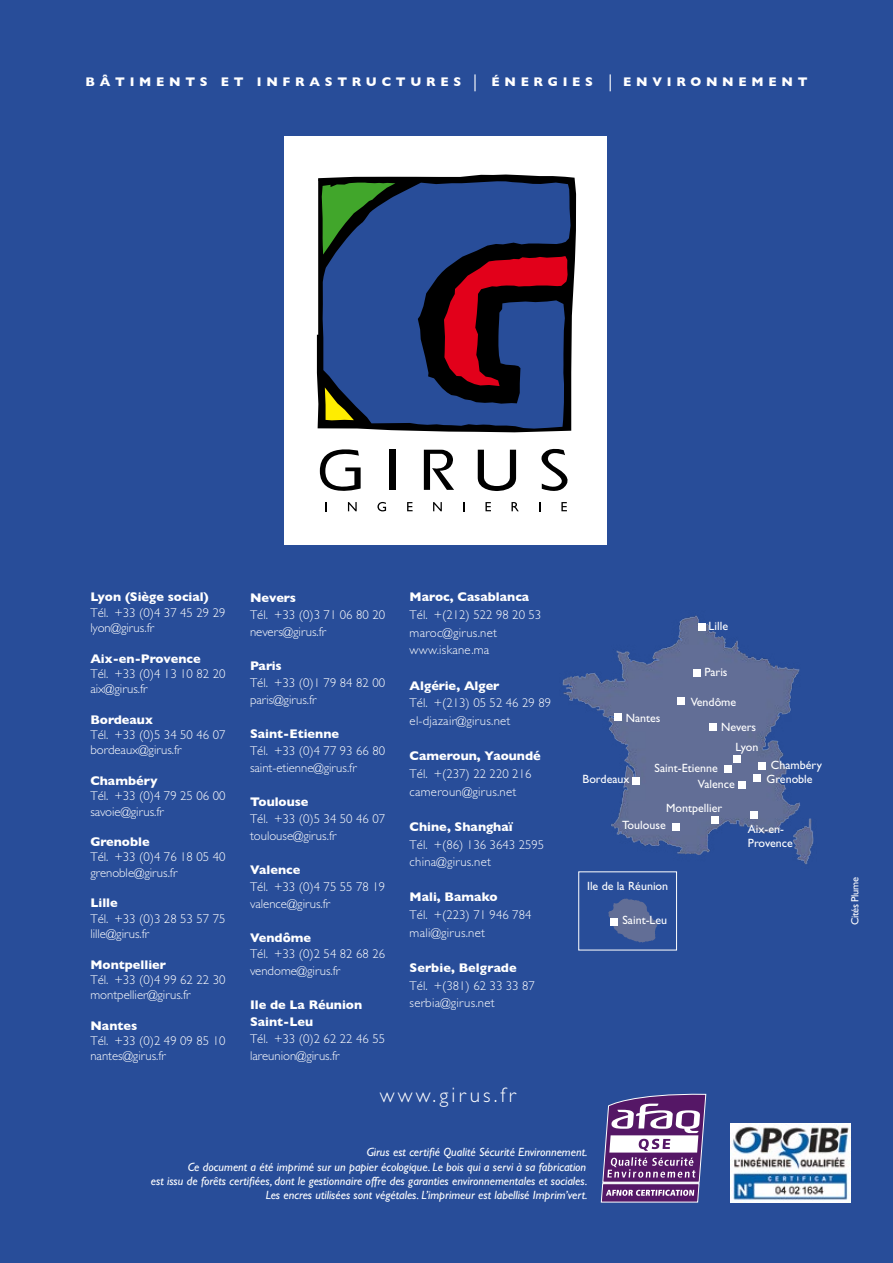
<style>
.page{position:relative;width:893px;height:1263px;background:#284d99}
.page>*{position:absolute;margin:0;border:0;box-sizing:border-box;transform-origin:0 0}
.t1{font:300 21px "Gill Sans";letter-spacing:.15em;color:#fff}
.t2{font:300 12.75px/15.3px "Gill Sans";color:#fff}
.t3{font:700 12.75px/17px "Gill Sans";color:#fff}
.t4{font:300 12.75px/17.7px "Gill Sans";letter-spacing:.02em;color:#fff}
.t5{font:700 12.75px "Gill Sans";letter-spacing:.37em;color:#fff}
.t6{font:italic 12px/14.4px "Gill Sans";color:#fff;text-align:right}
.t7{font:12px/14.4px "Gill Sans";color:#fff}
.t8{font:10.5px "Gill Sans";letter-spacing:-.03em;color:#fff}
</style>
<div class="page">
<svg style="left:474px;top:74px;width:2px;height:17px"></svg>
<svg style="left:610px;top:74px;width:1px;height:17px"></svg>
<div style="left:284px;top:137px;width:323px;height:408px;background:#fff"></div>
<div style="left:389px;top:450px;width:7px;height:40px;background:#000"></div>
<svg style="left:541px;top:448px;width:27px;height:43px"></svg>
<svg style="left:478px;top:450px;width:38px;height:41px"></svg>
<svg style="left:424px;top:450px;width:30px;height:40px"></svg>
<svg style="left:320px;top:449px;width:41px;height:62px"></svg>
<svg style="left:377px;top:502px;width:9px;height:9px"></svg>
<svg style="left:407px;top:502px;width:6px;height:9px"></svg>
<svg style="left:433px;top:502px;width:9px;height:9px"></svg>
<svg style="left:485px;top:502px;width:6px;height:9px"></svg>
<svg style="left:511px;top:502px;width:8px;height:9px"></svg>
<svg style="left:561px;top:502px;width:6px;height:9px"></svg>
<svg style="left:316px;top:174px;width:261px;height:259px"></svg>
<svg style="left:322px;top:181px;width:249px;height:248px;background:#214276"></svg>
<svg style="left:444px;top:256px;width:124px;height:130px;background:#591839"></svg>
<svg style="left:325px;top:387px;width:29px;height:33px"></svg>
<img style="left:562px;top:615px;width:252px;height:249px">
<div style="left:694px;top:670px;width:7px;height:7px;background:#fff"></div>
<div style="left:698px;top:623px;width:7px;height:7px;background:#fff"></div>
<div style="left:677px;top:697px;width:8px;height:7px;background:#fff"></div>
<div style="left:615px;top:714px;width:7px;height:7px;background:#fff"></div>
<div style="left:709px;top:723px;width:7px;height:7px;background:#fff"></div>
<div style="left:754px;top:774px;width:7px;height:7px;background:#fff"></div>
<div style="left:712px;top:816px;width:7px;height:8px;background:#fff"></div>
<div style="left:672px;top:823px;width:8px;height:7px;background:#fff"></div>
<div style="left:734px;top:755px;width:7px;height:7px;background:#fff"></div>
<div style="left:725px;top:765px;width:7px;height:7px;background:#fff"></div>
<div style="left:633px;top:777px;width:7px;height:7px;background:#fff"></div>
<div style="left:739px;top:781px;width:7px;height:7px;background:#fff"></div>
<div style="left:750px;top:812px;width:7px;height:7px;background:#fff"></div>
<div style="left:758px;top:762px;width:8px;height:7px;background:#fff"></div>
<svg style="left:608px;top:898px;width:50px;height:45px"></svg>
<div style="left:578px;top:871px;width:99px;height:79px;border:1px solid #fff"></div>
<div style="left:611px;top:918px;width:7px;height:8px;background:#fff"></div>
<svg style="left:601px;top:1093px;width:105px;height:110px;background:#836299"></svg>
<hr style="left:603px;top:1182px;width:96px;height:2px;background:#fff">
<img style="left:731px;top:1124px;width:119px;height:79px">
<p class="t5" style="left:86px;top:72px;width:377px">BÂTIMENTS ET INFRASTRUCTURES</p>
<p class="t5" style="left:491px;top:72px;width:103px">ÉNERGIES</p>
<p class="t5" style="left:623px;top:72px;width:186px">ENVIRONNEMENT</p>
<p class="t3" style="left:90px;top:588px;width:120px">Lyon (Siège social)</p>
<p class="t2" style="left:90px;top:605px;width:137px">Tél. +33 (0)4 37 45 29 29 lyon@girus.fr</p>
<p class="t3" style="left:90px;top:649px;width:112px">Aix-en-Provence</p>
<p class="t2" style="left:90px;top:666px;width:137px">Tél. +33 (0)4 13 10 82 20 aix@girus.fr</p>
<p class="t3" style="left:90px;top:711px;width:64px">Bordeaux</p>
<p class="t2" style="left:90px;top:727px;width:137px">Tél. +33 (0)5 34 50 46 07 bordeaux@girus.fr</p>
<p class="t3" style="left:90px;top:772px;width:69px">Chambéry</p>
<p class="t2" style="left:90px;top:788px;width:137px">Tél. +33 (0)4 79 25 06 00 savoie@girus.fr</p>
<p class="t3" style="left:90px;top:833px;width:61px">Grenoble</p>
<p class="t2" style="left:90px;top:850px;width:137px">Tél. +33 (0)4 76 18 05 40 grenoble@girus.fr</p>
<p class="t3" style="left:90px;top:894px;width:29px">Lille</p>
<p class="t2" style="left:90px;top:911px;width:137px">Tél. +33 (0)3 28 53 57 75 lille@girus.fr</p>
<p class="t3" style="left:90px;top:955px;width:77px">Montpellier</p>
<p class="t2" style="left:90px;top:972px;width:137px">Tél. +33 (0)4 99 62 22 30 montpellier@girus.fr</p>
<p class="t3" style="left:90px;top:1017px;width:48px">Nantes</p>
<p class="t2" style="left:90px;top:1033px;width:137px">Tél. +33 (0)2 49 09 85 10 nantes@girus.fr</p>
<p class="t3" style="left:250px;top:589px;width:48px">Nevers</p>
<p class="t2" style="left:250px;top:606px;width:137px;line-height:17px">Tél. +33 (0)3 71 06 80 20 nevers@girus.fr</p>
<p class="t3" style="left:250px;top:657px;width:33px">Paris</p>
<p class="t2" style="left:250px;top:674px;width:137px;line-height:17px">Tél. +33 (0)1 79 84 82 00 paris@girus.fr</p>
<p class="t3" style="left:250px;top:725px;width:91px">Saint-Etienne</p>
<p class="t2" style="left:250px;top:742px;width:137px;line-height:17px">Tél. +33 (0)4 77 93 66 80 saint-etienne@girus.fr</p>
<p class="t3" style="left:250px;top:793px;width:60px">Toulouse</p>
<p class="t2" style="left:250px;top:810px;width:137px;line-height:17px">Tél. +33 (0)5 34 50 46 07 toulouse@girus.fr</p>
<p class="t3" style="left:250px;top:860px;width:52px">Valence</p>
<p class="t2" style="left:250px;top:878px;width:137px;line-height:17px">Tél. +33 (0)4 75 55 78 19 valence@girus.fr</p>
<p class="t3" style="left:250px;top:928px;width:63px">Vendôme</p>
<p class="t2" style="left:250px;top:946px;width:137px;line-height:17px">Tél. +33 (0)2 54 82 68 26 vendome@girus.fr</p>
<p class="t3" style="left:250px;top:996px;width:114px">Ile de La Réunion<br>Saint-Leu</p>
<p class="t2" style="left:250px;top:1031px;width:137px;line-height:17px">Tél. +33 (0)2 62 22 46 55 lareunion@girus.fr</p>
<p class="t3" style="left:410px;top:588px;width:121px">Maroc, Casablanca</p>
<p class="t4" style="left:410px;top:606px;width:133px">Tél. +(212) 522 98 20 53 maroc@girus.net www.iskane.ma</p>
<p class="t3" style="left:410px;top:676px;width:91px">Algérie, Alger</p>
<p class="t4" style="left:410px;top:694px;width:143px">Tél. +(213) 05 52 46 29 89 el-djazair@girus.net</p>
<p class="t3" style="left:410px;top:747px;width:133px">Cameroun, Yaoundé</p>
<p class="t4" style="left:410px;top:765px;width:123px">Tél. +(237) 22 220 216 cameroun@girus.net</p>
<p class="t3" style="left:410px;top:818px;width:104px">Chine, Shanghaï</p>
<p class="t2" style="left:410px;top:835px;width:136px;line-height:17.7px">Tél. +(86) 136 3643 2595 china@girus.net</p>
<p class="t3" style="left:410px;top:888px;width:89px">Mali, Bamako</p>
<p class="t2" style="left:410px;top:906px;width:123px;line-height:17.7px">Tél. +(223) 71 946 784 mali@girus.net</p>
<p class="t3" style="left:410px;top:959px;width:109px">Serbie, Belgrade</p>
<p class="t4" style="left:410px;top:977px;width:127px">Tél. +(381) 62 33 33 87 serbia@girus.net</p>
<h1 class="t1" style="left:380px;top:1083px;width:138px">www.girus.fr</h1>
<p class="t7" style="left:709px;top:619px;width:21px">Lille</p>
<p class="t7" style="left:704px;top:665px;width:25px">Paris</p>
<p class="t7" style="left:626px;top:710px;width:36px">Nantes</p>
<p class="t7" style="left:691px;top:695px;width:47px">Vendôme</p>
<p class="t7" style="left:721px;top:720px;width:37px">Nevers</p>
<p class="t7" style="left:735px;top:740px;width:25px">Lyon</p>
<p class="t7" style="left:583px;top:772px;width:48px">Bordeaux</p>
<p class="t7" style="left:655px;top:761px;width:65px">Saint-Etienne</p>
<p class="t7" style="left:698px;top:777px;width:39px">Valence</p>
<p class="t7" style="left:666px;top:801px;width:58px">Montpellier</p>
<p class="t7" style="left:771px;top:758px;width:52px">Chambéry</p>
<p class="t7" style="left:766px;top:771px;width:48px">Grenoble</p>
<p class="t7" style="left:622px;top:818px;width:45px">Toulouse</p>
<p class="t7" style="left:587px;top:879px;width:83px">Ile de la Réunion</p>
<p class="t7" style="left:622px;top:913px;width:46px">Saint-Leu</p>
<p class="t7" style="left:748px;top:821px;width:46px">Aix-en-<br>Provence</p>
<p class="t6" style="left:151px;top:1145px;width:438px">Girus est certifié Qualité Sécurité Environnement.<br>Ce document a été imprimé sur un papier écologique. Le bois qui a servi à sa fabrication<br>est issu de forêts certifiées, dont le gestionnaire offre des garanties environnementales et sociales.<br>Les encres utilisées sont végétales. L’imprimeur est labellisé Imprim’vert.</p>
<p class="t8" style="left:849px;top:925px;width:50px;rotate:-90deg">Cités Plume</p>
</div>
